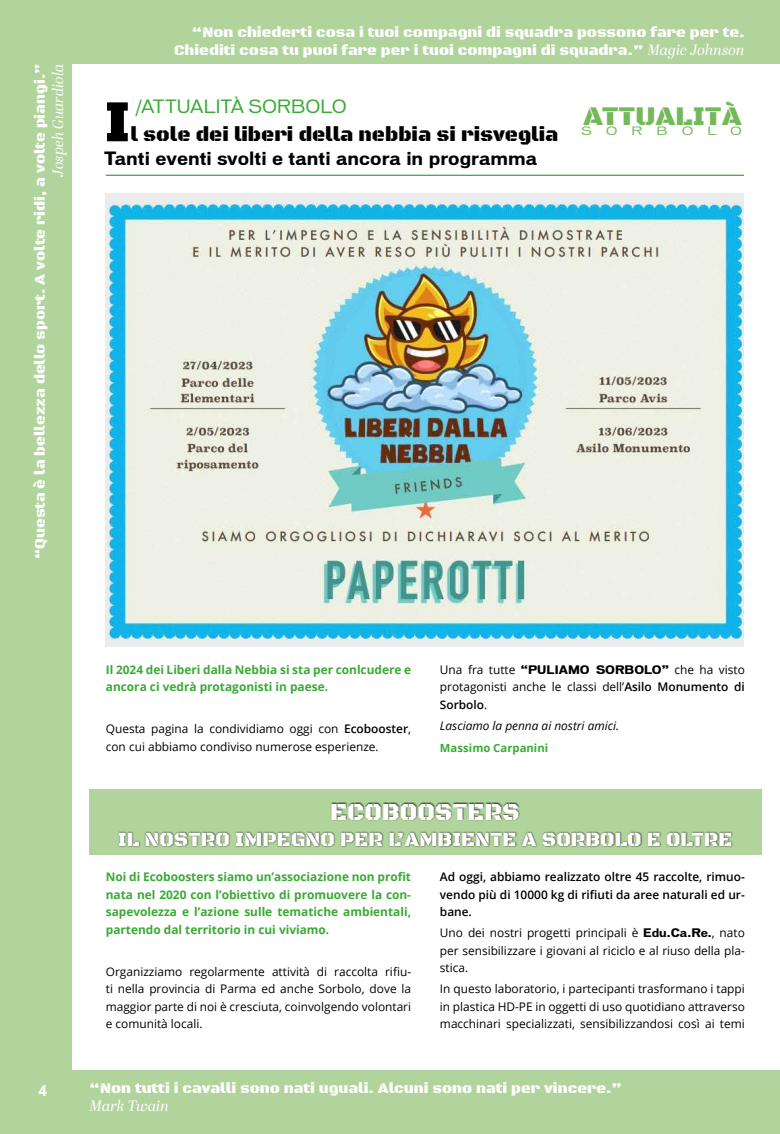
<style>
.page{position:relative;width:780px;height:1134px;background:#fff}
.page>*{position:absolute;margin:0;border:0;box-sizing:border-box;transform-origin:0 0}
.t1{font:60px "Black Ops One";color:#000}
.t2{font:27.5px "Black Ops One";color:#74b959}
.t3{font:25px "Black Ops One";color:#fff}
.t4{font:20.62px "Black Ops One";color:#fff}
.t5{font:20.62px "Black Ops One";color:#000}
.t6{font:700 17.5px "Vonnes";color:#000}
.t7{font:17.5px "Vonnes";color:#3aaa35}
.t8{font:15px/18px "Black Ops One";color:#fff;text-align:right}
.t9{font:italic 15px "Abril Display";color:#fff}
.t10{font:700 15px "Open Sans";color:#fff}
.t11{font:11.88px/17.5px "Open Sans";color:#000;text-align:justify}
.t12{font:700 11.88px/17.5px "Open Sans";color:#3aaa35}
.t13{font:600 11.88px/17.5px "Open Sans";color:#000;text-align:justify}
.t14{font:italic 11.88px "Open Sans";color:#000}
.t15{font:700 11.25px "Open Sans";letter-spacing:.005em;color:#3aaa35}
.t16{font:11px "Vonnes";color:#74b959;scale:1.25 1}
.s1{font-family:"Abril Display";font-style:italic}
.s2{font-weight:600}
.s3{font-family:"Vonnes";font-weight:700;font-size:11.25px}
</style>
<div class="page">
<div style="left:0;top:1070px;width:780px;height:64px;background:#b0d49b"></div>
<div style="left:0;top:0;width:780px;height:64px;background:#b0d49b"></div>
<div style="left:0;top:0;width:72px;height:1134px;background:#b0d49b"></div>
<hr style="left:106px;top:175px;width:638px;height:1px;background:#3aaa35">
<img style="left:106px;top:194px;width:638px;height:453px">
<div style="left:90px;top:789px;width:672px;height:65px;background:#b0d49b"></div>
<div style="left:117px;top:802px;width:616px;height:45px;background:#000;opacity:.75"></div>
<p class="t8" style="left:32px;top:559px;width:497px;rotate:-90deg">“Questa è la bellezza dello sport. A volte ridi, a volte piangi.”</p>
<p class="t9" style="left:47px;top:177px;width:114px;rotate:-90deg">Jospeh Guardiola</p>
<p class="t8" style="left:174px;top:23px;width:572px">“Non chiederti cosa i tuoi compagni di squadra possono fare per te.<br>Chiediti cosa tu puoi fare per i tuoi compagni di squadra.” <span class="s1">Magic Johnson</span></p>
<h3 class="t7" style="left:135px;top:96px;width:213px">/ATTUALITÀ SORBOLO</h3>
<h1 class="t1" style="left:104px;top:86px;width:28px">I</h1>
<h3 class="t5" style="left:131px;top:122px;width:429px">l sole dei liberi della nebbia si risveglia</h3>
<h3 class="t6" style="left:104px;top:148px;width:434px">Tanti eventi svolti e tanti ancora in programma</h3>
<h2 class="t2" style="left:583px;top:100px;width:160px">ATTUALITÀ</h2>
<p class="t16" style="left:581px;top:125px;width:10px">S</p>
<p class="t16" style="left:606px;top:125px;width:11px">O</p>
<p class="t16" style="left:631px;top:125px;width:10px">R</p>
<p class="t16" style="left:656px;top:125px;width:11px">B</p>
<p class="t16" style="left:681px;top:125px;width:11px">O</p>
<p class="t16" style="left:707px;top:125px;width:29px">L O</p>
<p class="t10" style="left:39px;top:1080px;width:10px">4</p>
<p class="t12" style="left:106px;top:660px;width:307px">Il 2024 dei Liberi dalla Nebbia si sta per conlcudere e ancora ci vedrà protagonisti in paese.</p>
<p class="t11" style="left:106px;top:720px;width:307px">Questa pagina la condividiamo oggi con <span class="s2">Ecobooster</span>, con cui abbiamo condiviso numerose esperienze.</p>
<p class="t11" style="left:440px;top:660px;width:306px">Una fra tutte <span class="s3">“PULIAMO SORBOLO”</span> che ha visto protagonisti anche le classi dell’<span class="s2">Asilo Monumento di Sorbolo</span>.</p>
<p class="t14" style="left:440px;top:717px;width:181px">Lasciamo la penna ai nostri amici.</p>
<p class="t15" style="left:440px;top:740px;width:110px">Massimo Carpanini</p>
<h3 class="t3" style="left:330px;top:797px;width:191px">ECOBOOSTERS</h3>
<h3 class="t4" style="left:118px;top:827px;width:616px">IL NOSTRO IMPEGNO PER L’AMBIENTE A SORBOLO E OLTRE</h3>
<p class="t12" style="left:106px;top:868px;width:307px;text-align:justify">Noi di Ecoboosters siamo un’associazione non profit nata nel 2020 con l’obiettivo di promuovere la con&shy;sapevolezza e l’azione sulle tematiche ambientali, partendo dal territorio in cui viviamo.</p>
<p class="t11" style="left:106px;top:962px;width:307px">Organizziamo regolarmente attività di raccolta rifiu&shy;ti nella provincia di Parma ed anche Sorbolo, dove la maggior parte di noi è cresciuta, coinvolgendo volontari e comunità locali.</p>
<p class="t13" style="left:440px;top:868px;width:306px">Ad oggi, abbiamo realizzato oltre 45 raccolte, rimuo&shy;vendo più di 10000 kg di rifiuti da aree naturali ed ur&shy;bane.</p>
<p class="t11" style="left:440px;top:924px;width:306px">Uno dei nostri progetti principali è <span class="s3">Edu.Ca.Re.</span>, nato per sensibilizzare i giovani al riciclo e al riuso della pla&shy;stica.</p>
<p class="t11" style="left:440px;top:980px;width:306px">In questo laboratorio, i partecipanti trasformano i tappi in plastica HD-PE in oggetti di uso quotidiano attraverso macchinari specializzati, sensibilizzandosi così ai temi</p>
<p class="t8" style="left:90px;top:1079px;width:534px">“Non tutti i cavalli sono nati uguali. Alcuni sono nati per vincere.”</p>
<p class="t9" style="left:90px;top:1095px;width:81px">Mark Twain</p>
</div>
